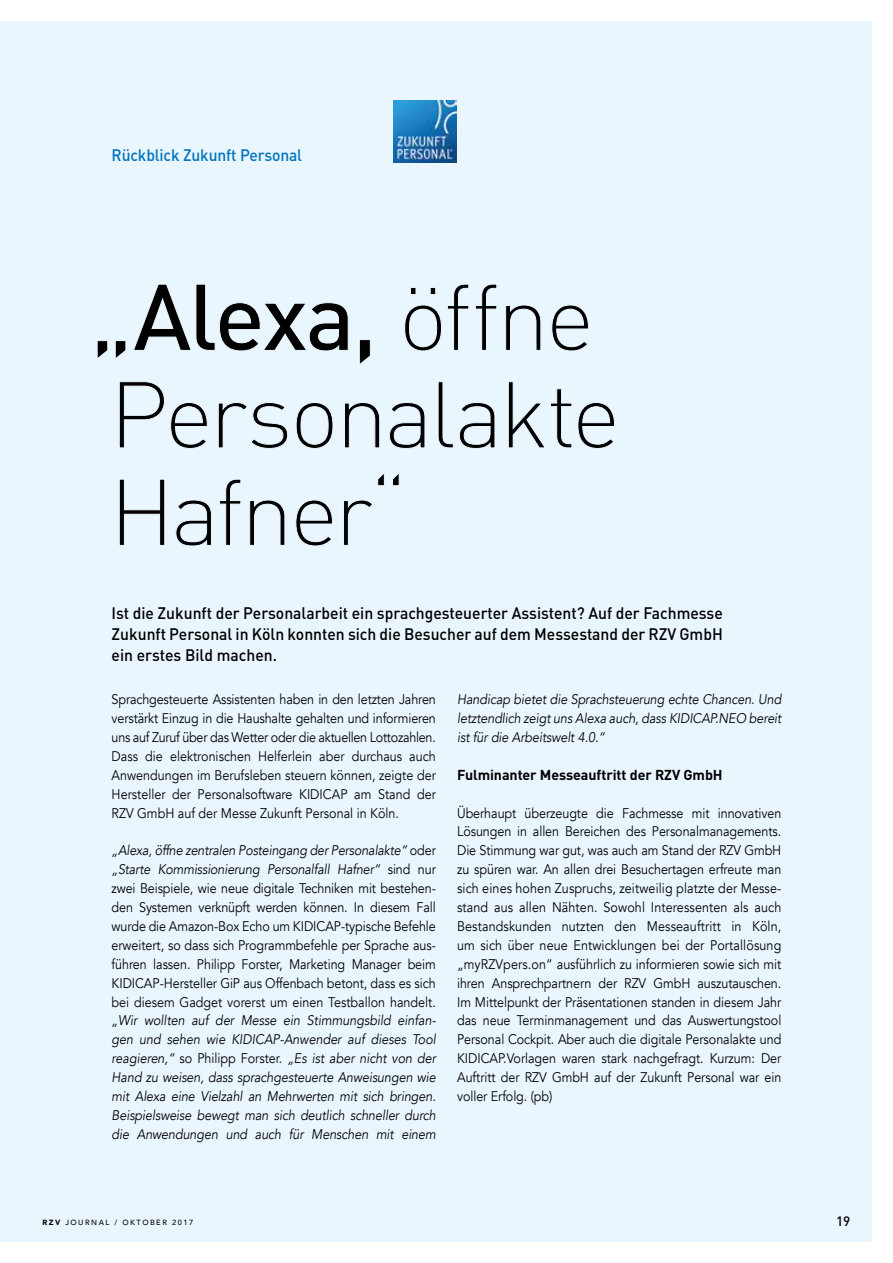
<style>
.page{position:relative;width:893px;height:1263px;background:#fff}
.page>*{position:absolute;margin:0;border:0;box-sizing:border-box;transform-origin:0 0}
.t1{font:300 93px/97.5px "DIN";letter-spacing:-.045em;color:#000}
.t2{font:500 16.5px/21px "DIN";color:#000;text-align:justify;scale:.95 1}
.t3{font:500 16.5px "DIN";letter-spacing:-.01em;color:#0074be;scale:.95 1}
.t4{font:700 14.25px "DIN";letter-spacing:-.005em;color:#000}
.t5{font:13.95px/18.9px "Avenir";color:#000;text-align:justify;scale:.9 1}
.t6{font:italic 13.95px/18.9px "Avenir";letter-spacing:-.005em;color:#000;text-align:justify;scale:.9 1}
.t7{font:500 13.5px "DIN";color:#000}
.t8{font:500 7.5px "Avenir";letter-spacing:.2em;color:#000}
.s1{font-weight:500}
.s2{font-style:italic}
.s3{font-style:normal}
.s4{font-weight:900}
</style>
<div class="page">
<div style="left:0;top:21px;width:872px;height:1221px;background:#eaf6fe"></div>
<img style="left:394px;top:101px;width:62px;height:62px">
<p class="t3" style="left:112px;top:144px;width:202px">Rückblick Zukunft Personal</p>
<h1 class="t1" style="left:90px;top:267px;width:533px"><span class="s1">„Alexa,</span> öffne<br>Personalakte<br>Hafner“</h1>
<p class="t2" style="left:112px;top:602px;width:645px">Ist die Zukunft der Personalarbeit ein sprachgesteuerter Assistent? Auf der Fachmesse Zukunft Personal in Köln konnten sich die Besucher auf dem Messestand der RZV GmbH ein erstes Bild machen.</p>
<p class="t5" style="left:112px;top:690px;width:362px">Sprachgesteuerte Assistenten haben in den letzten Jahren verstärkt Einzug in die Haushalte gehalten und informieren uns auf Zuruf über das Wetter oder die aktuellen Lottozahlen.<br>Dass die elektronischen Helferlein aber durchaus auch Anwendungen im Berufsleben steuern können, zeigte der Hersteller der Personalsoftware KIDICAP am Stand der RZV GmbH auf der Messe Zukunft Personal in Köln.</p>
<p class="t5" style="left:112px;top:841px;width:362px"><span class="s2">„Alexa, öffne zentralen Posteingang der Personalakte“</span> oder <span class="s2">„Starte Kommissionierung Personalfall Hafner“</span> sind nur zwei Beispiele, wie neue digitale Techniken mit bestehen&shy;den Systemen verknüpft werden können. In diesem Fall wurde die Amazon-Box Echo um KIDICAP-typische Befehle erweitert, so dass sich Programmbefehle per Sprache aus&shy;führen lassen. Philipp Forster, Marketing Manager beim KIDICAP-Hersteller GiP aus Offenbach betont, dass es sich bei diesem Gadget vorerst um einen Testballon handelt.</p>
<p class="t6" style="left:112px;top:1011px;width:362px">„Wir wollten auf der Messe ein Stimmungsbild einfan&shy;gen und sehen wie KIDICAP-Anwender auf dieses Tool reagieren,“ <span class="s3">so Philipp Forster.</span> „Es ist aber nicht von der Hand zu weisen, dass sprachgesteuerte Anweisungen wie mit Alexa eine Vielzahl an Mehrwerten mit sich bringen.<br>Beispielsweise bewegt man sich deutlich schneller durch die Anwendungen und auch für Menschen mit einem</p>
<p class="t6" style="left:457px;top:690px;width:362px">Handicap bietet die Sprachsteuerung echte Chancen. Und letztendlich zeigt uns Alexa auch, dass KIDICAP.NEO bereit ist für die Arbeitswelt 4.0.“</p>
<p class="t4" style="left:457px;top:765px;width:267px">Fulminanter Messeauftritt der RZV GmbH</p>
<p class="t5" style="left:457px;top:803px;width:362px">Überhaupt überzeugte die Fachmesse mit innovativen Lösungen in allen Bereichen des Personalmanagements.<br>Die Stimmung war gut, was auch am Stand der RZV GmbH zu spüren war. An allen drei Besuchertagen erfreute man sich eines hohen Zuspruchs, zeitweilig platzte der Messe&shy;stand aus allen Nähten. Sowohl Interessenten als auch Bestandskunden nutzten den Messeauftritt in Köln, um sich über neue Entwicklungen bei der Portallösung „myRZVpers.on“ ausführlich zu informieren sowie sich mit ihren Ansprechpartnern der RZV GmbH auszutauschen.<br>Im Mittelpunkt der Präsentationen standen in diesem Jahr das neue Terminmanagement und das Auswertungstool Personal Cockpit. Aber auch die digitale Personalakte und KIDICAP.Vorlagen waren stark nachgefragt. Kurzum: Der Auftritt der RZV GmbH auf der Zukunft Personal war ein voller Erfolg. (pb)</p>
<p class="t8" style="left:43px;top:1215px;width:152px"><span class="s4">RZV</span> JOURNAL / OKTOBER 2017</p>
<p class="t7" style="left:836px;top:1212px;width:16px">19</p>
</div>
